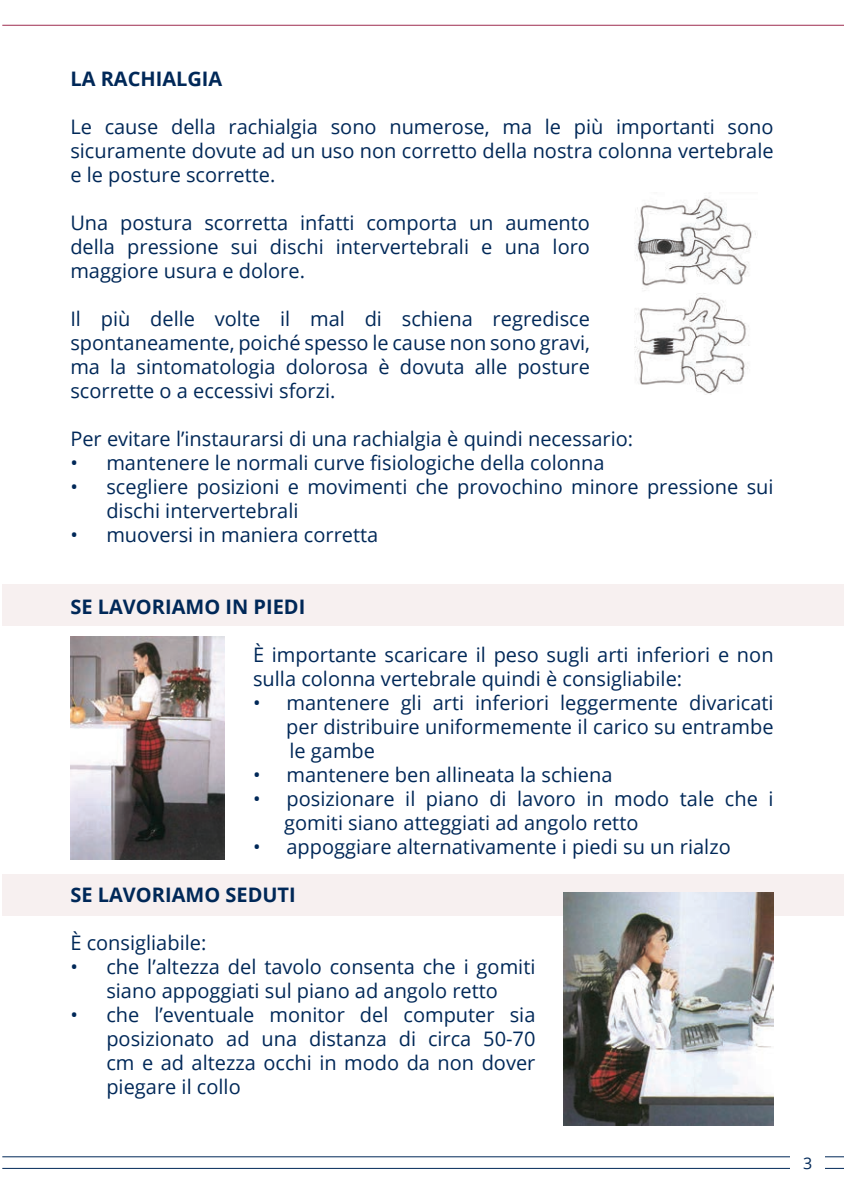
<style>
.page{position:relative;width:844px;height:1196px;background:#fff}
.page>*{position:absolute;margin:0;border:0;box-sizing:border-box;transform-origin:0 0}
.t1{font:20px/24px "Open Sans";color:#002858;text-align:justify}
.t2{font:700 20px "Open Sans";color:#002858}
.t3{font:16px "Open Sans";color:#002858}
</style>
<div class="page">
<hr style="left:2px;top:1156px;width:842px;height:1px;background:#002858">
<hr style="left:2px;top:25px;width:842px;height:1px;background:#9e2d50">
<hr style="left:2px;top:1167px;width:842px;height:1px;background:#002858">
<div style="left:790px;top:1145px;width:34px;height:34px;background:#fff"></div>
<div style="left:2px;top:874px;width:842px;height:41px;background:#f7f0f0"></div>
<div style="left:2px;top:584px;width:842px;height:41px;background:#f7f0f0"></div>
<img style="left:634px;top:197px;width:123px;height:197px">
<img style="left:70px;top:636px;width:155px;height:223px">
<img style="left:564px;top:892px;width:209px;height:233px">
<p class="t2" style="left:70px;top:64px;width:153px">LA RACHIALGIA</p>
<p class="t1" style="left:70px;top:114px;width:705px">Le cause della rachialgia sono numerose, ma le più importanti sono sicuramente dovute ad un uso non corretto della nostra colonna vertebrale e le posture scorrette.</p>
<p class="t1" style="left:70px;top:210px;width:521px">Una postura scorretta infatti comporta un aumento della pressione sui dischi intervertebrali e una loro maggiore usura e dolore.</p>
<p class="t1" style="left:70px;top:306px;width:521px">Il più delle volte il mal di schiena regredisce spontaneamente, poiché spesso le cause non sono gravi, ma la sintomatologia dolorosa è dovuta alle posture scorrette o a eccessivi sforzi.</p>
<p class="t1" style="left:70px;top:426px;width:564px">Per evitare l’instaurarsi di una rachialgia è quindi necessario:</p>
<p class="t1" style="left:70px;top:450px;width:536px">• mantenere le normali curve fisiologiche della colonna</p>
<p class="t1" style="left:106px;top:474px;width:668px;text-indent:-36px">• scegliere posizioni e movimenti che provochino minore pressione sui dischi intervertebrali</p>
<p class="t1" style="left:70px;top:522px;width:309px">• muoversi in maniera corretta</p>
<p class="t2" style="left:70px;top:592px;width:236px">SE LAVORIAMO IN PIEDI</p>
<p class="t1" style="left:253px;top:642px;width:522px">È importante scaricare il peso sugli arti inferiori e non sulla colonna vertebrale quindi è consigliabile:</p>
<p class="t1" style="left:286px;top:690px;width:489px;text-indent:-33px">• mantenere gli arti inferiori leggermente divaricati per distribuire uniformemente il carico su entrambe le gambe</p>
<p class="t1" style="left:253px;top:762px;width:361px">• mantenere ben allineata la schiena</p>
<p class="t1" style="left:284px;top:786px;width:491px;text-indent:-31px">• posizionare il piano di lavoro in modo tale che i gomiti siano atteggiati ad angolo retto</p>
<p class="t1" style="left:253px;top:834px;width:479px">• appoggiare alternativamente i piedi su un rialzo</p>
<p class="t2" style="left:70px;top:880px;width:227px">SE LAVORIAMO SEDUTI</p>
<p class="t1" style="left:70px;top:930px;width:137px">È consigliabile:</p>
<p class="t1" style="left:70px;top:954px;width:466px;text-align:center">• che l’altezza del tavolo consenta che i gomiti siano appoggiati sul piano ad angolo retto</p>
<p class="t1" style="left:106px;top:1002px;width:430px;text-indent:-36px">• che l’eventuale monitor del computer sia posizionato ad una distanza di circa 50-70 cm e ad altezza occhi in modo da non dover piegare il collo</p>
<p class="t3" style="left:803px;top:1151px;width:11px">3</p>
</div>
